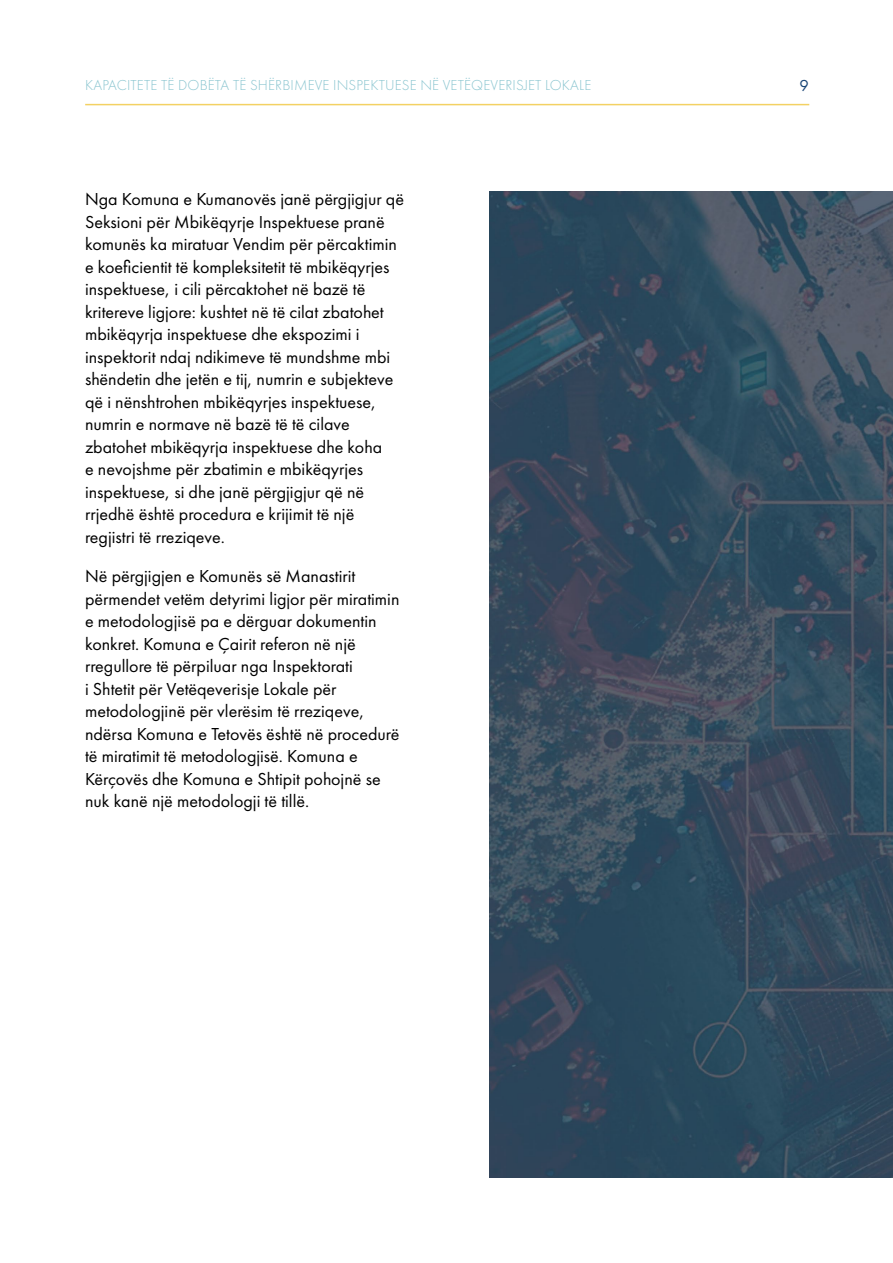
<style>
.page{position:relative;width:893px;height:1263px;background:#fff}
.page>*{position:absolute;margin:0;border:0;box-sizing:border-box;transform-origin:0 0}
.t1{font:18px/22.5px "Futura PT";color:#000}
.t2{font:16.5px "Futura PT";color:#194576}
.t3{font:300 15px "Futura PT";letter-spacing:.01em;color:#8ac5d0}
</style>
<div class="page">
<hr style="left:85px;top:104px;width:724px;height:1px;background:#f3d163">
<img style="left:489px;top:191px;width:404px;height:987px">
<p class="t3" style="left:85px;top:77px;width:507px">KAPACITETE TË DOBËTA TË SHËRBIMEVE INSPEKTUESE NË VETËQEVERISJET LOKALE</p>
<p class="t2" style="left:800px;top:75px;width:11px">9</p>
<p class="t1" style="left:85px;top:188px;width:320px">Nga Komuna e Kumanovës janë përgjigjur që Seksioni për Mbikëqyrje Inspektuese pranë komunës ka miratuar Vendim për përcaktimin e koeficientit të kompleksitetit të mbikëqyrjes inspektuese, i cili përcaktohet në bazë të kritereve ligjore: kushtet në të cilat zbatohet mbikëqyrja inspektuese dhe ekspozimi i inspektorit ndaj ndikimeve të mundshme mbi shëndetin dhe jetën e tij, numrin e subjekteve që i nënshtrohen mbikëqyrjes inspektuese, numrin e normave në bazë të të cilave zbatohet mbikëqyrja inspektuese dhe koha<br>e nevojshme për zbatimin e mbikëqyrjes inspektuese, si dhe janë përgjigjur që në rrjedhë është procedura e krijimit të një regjistri të rreziqeve.</p>
<p class="t1" style="left:85px;top:565px;width:316px">Në përgjigjen e Komunës së Manastirit përmendet vetëm detyrimi ligjor për miratimin e metodologjisë pa e dërguar dokumentin konkret. Komuna e Çairit referon në një rregullore të përpiluar nga Inspektorati<br>i Shtetit për Vetëqeverisje Lokale për metodologjinë për vlerësim të rreziqeve, ndërsa Komuna e Tetovës është në procedurë të miratimit të metodologjisë. Komuna e Kërçovës dhe Komuna e Shtipit pohojnë se nuk kanë një metodologji të tillë.</p>
</div>
